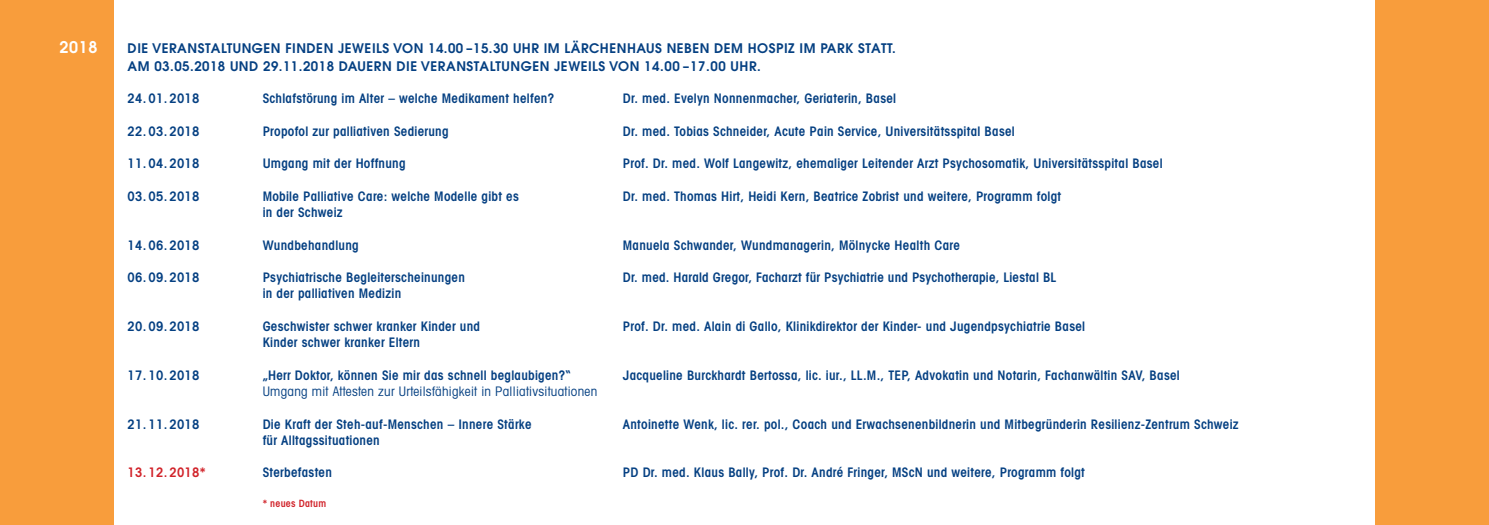
<style>
.page{position:relative;width:1489px;height:525px;background:#fff}
.page>*{position:absolute;margin:0;border:0;box-sizing:border-box;transform-origin:0 0}
.Titel{font:600 16px "Avant Garde";color:#fff}
.Untertitel{font:600 condensed 13.12px "Avant Garde";letter-spacing:.02em;color:#054082}
.Titel-2{font:600 13.12px/17.5px "Avant Garde";letter-spacing:.04em;color:#054082}
.Untertitel-2{font:condensed 13.12px "Avant Garde";letter-spacing:.02em;color:#054082}
.Untertitel-3{font:600 condensed 13.12px "Avant Garde";letter-spacing:.02em;color:#d1232a}
.Untertitel-4{font:600 condensed 10px "Avant Garde";letter-spacing:.02em;color:#d1232a}
</style>
<div class="page">
<div style="left:0;top:0;width:113px;height:524px;background:#f89d3c"></div>
<div style="left:1375px;top:0;width:113px;height:524px;background:#f89d3c"></div>
<p class="Titel" style="left:60px;top:36px;width:39px">2018</p>
<p class="Titel-2" style="left:128px;top:39px;width:769px">DIE VERANSTALTUNGEN FINDEN JEWEILS VON 14.00 –15.30 UHR IM LÄRCHENHAUS NEBEN DEM HOSPIZ IM PARK STATT.<br>AM 03.05.2018 UND 29.11.2018 DAUERN DIE VERANSTALTUNGEN JEWEILS VON 14.00 –17.00 UHR.</p>
<p class="Untertitel" style="left:128px;top:90px;width:73px">24. 01. 2018</p>
<p class="Untertitel" style="left:263px;top:90px;width:293px">Schlafstörung im Alter – welche Medikament helfen?</p>
<p class="Untertitel" style="left:623px;top:90px;width:275px">Dr. med. Evelyn Nonnenmacher, Geriaterin, Basel</p>
<p class="Untertitel" style="left:128px;top:123px;width:73px">22. 03. 2018</p>
<p class="Untertitel" style="left:263px;top:123px;width:187px">Propofol zur palliativen Sedierung</p>
<p class="Untertitel" style="left:623px;top:123px;width:393px">Dr. med. Tobias Schneider, Acute Pain Service, Universitätsspital Basel</p>
<p class="Untertitel" style="left:128px;top:155px;width:73px">11. 04. 2018</p>
<p class="Untertitel" style="left:263px;top:155px;width:144px">Umgang mit der Hoffnung</p>
<p class="Untertitel" style="left:623px;top:155px;width:541px">Prof. Dr. med. Wolf Langewitz, ehemaliger Leitender Arzt Psychosomatik, Universitätsspital Basel</p>
<p class="Untertitel" style="left:128px;top:188px;width:73px">03. 05. 2018</p>
<p class="Untertitel" style="left:263px;top:188px;width:258px">Mobile Palliative Care: welche Modelle gibt es</p>
<p class="Untertitel" style="left:623px;top:188px;width:440px">Dr. med. Thomas Hirt, Heidi Kern, Beatrice Zobrist und weitere, Programm folgt</p>
<p class="Untertitel" style="left:263px;top:204px;width:81px">in der Schweiz</p>
<p class="Untertitel" style="left:128px;top:237px;width:73px">14. 06. 2018</p>
<p class="Untertitel" style="left:263px;top:237px;width:98px">Wundbehandlung</p>
<p class="Untertitel" style="left:623px;top:237px;width:338px">Manuela Schwander, Wundmanagerin, Mölnycke Health Care</p>
<p class="Untertitel" style="left:128px;top:269px;width:73px">06. 09. 2018</p>
<p class="Untertitel" style="left:263px;top:269px;width:204px">Psychiatrische Begleiterscheinungen</p>
<p class="Untertitel" style="left:623px;top:269px;width:435px">Dr. med. Harald Gregor, Facharzt für Psychiatrie und Psychotherapie, Liestal BL</p>
<p class="Untertitel" style="left:263px;top:285px;width:140px">in der palliativen Medizin</p>
<p class="Untertitel" style="left:128px;top:318px;width:73px">20. 09. 2018</p>
<p class="Untertitel" style="left:263px;top:318px;width:219px">Geschwister schwer kranker Kinder und</p>
<p class="Untertitel" style="left:623px;top:318px;width:464px">Prof. Dr. med. Alain di Gallo, Klinikdirektor der Kinder- und Jugendpsychiatrie Basel</p>
<p class="Untertitel" style="left:263px;top:334px;width:159px">Kinder schwer kranker Eltern</p>
<p class="Untertitel" style="left:128px;top:367px;width:73px">17. 10. 2018</p>
<p class="Untertitel" style="left:263px;top:367px;width:309px">„Herr Doktor, können Sie mir das schnell beglaubigen?“</p>
<p class="Untertitel" style="left:623px;top:367px;width:558px">Jacqueline Burckhardt Bertossa, lic. iur., LL.M., TEP, Advokatin und Notarin, Fachanwältin SAV, Basel</p>
<p class="Untertitel-2" style="left:263px;top:383px;width:336px">Umgang mit Attesten zur Urteilsfähigkeit in Palliativsituationen</p>
<p class="Untertitel" style="left:128px;top:415px;width:73px">21. 11. 2018</p>
<p class="Untertitel" style="left:263px;top:415px;width:270px">Die Kraft der Steh-auf-Menschen – Innere Stärke</p>
<p class="Untertitel" style="left:623px;top:415px;width:617px">Antoinette Wenk, lic. rer. pol., Coach und Erwachsenenbildnerin und Mitbegründerin Resilienz-Zentrum Schweiz</p>
<p class="Untertitel" style="left:263px;top:432px;width:119px">für Alltagssituationen</p>
<p class="Untertitel-3" style="left:128px;top:464px;width:79px">13. 12. 2018*</p>
<p class="Untertitel" style="left:263px;top:464px;width:71px">Sterbefasten</p>
<p class="Untertitel" style="left:623px;top:464px;width:463px">PD Dr. med. Klaus Bally, Prof. Dr. André Fringer, MScN und weitere, Programm folgt</p>
<p class="Untertitel-4" style="left:263px;top:497px;width:65px">* neues Datum</p>
</div>
